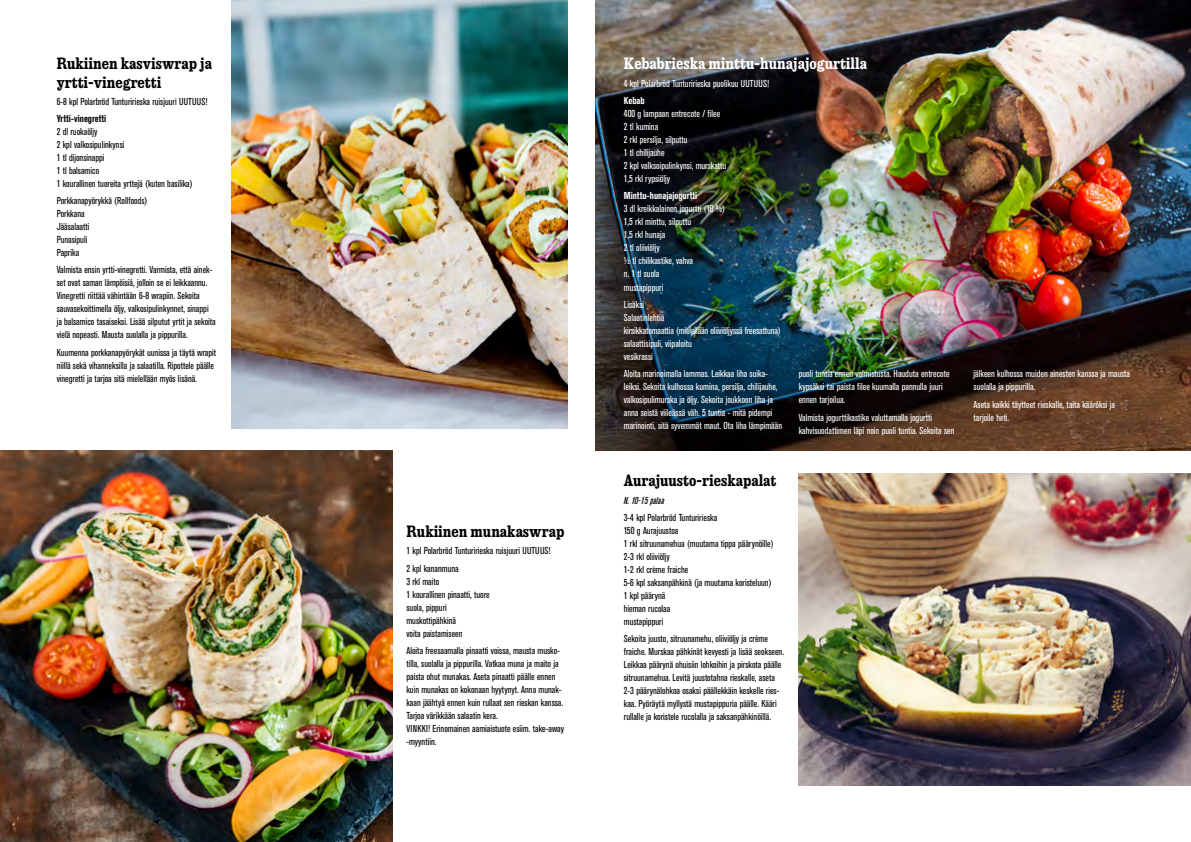
<style>
.page{position:relative;width:1191px;height:842px;background:#fff}
.page>*{position:absolute;margin:0;border:0;box-sizing:border-box;transform-origin:0 0}
.t1{font:17px/19px "Audebaud";color:#000}
.t2{font:17px "Audebaud";color:#fff}
.t3{font:condensed 10px/13px "Akzidenz Grotesk BE";color:#000}
.t4{font:condensed 10px/13px "Akzidenz Grotesk BE";color:#fff}
.t5{font:700 condensed 10px "Akzidenz Grotesk BE";color:#fff}
.t6{font:700 condensed 10px "Akzidenz Grotesk BE";color:#000}
.t7{font:italic 500 condensed 10px "Akzidenz Grotesk BE";color:#000}
</style>
<div class="page">
<img style="left:0;top:451px;width:392px;height:391px">
<img style="left:231px;top:0;width:336px;height:428px">
<img style="left:595px;top:0;width:596px;height:451px">
<img style="left:798px;top:474px;width:393px;height:311px">
<h1 class="t1" style="left:57px;top:55px;width:157px">Rukiinen kasviswrap ja yrtti-vinegretti</h1>
<p class="t3" style="left:57px;top:95px;width:152px">6-8 kpl Polarbröd Tunturirieska ruisjuuri UUTUUS!</p>
<p class="t6" style="left:57px;top:113px;width:51px">Yrtti-vinegretti</p>
<p class="t3" style="left:57px;top:125px;width:137px">2 dl ruokaöljy<br>2 kpl valkosipulinkynsi<br>1 tl dijonsinappi<br>1 tl balsamico<br>1 kourallinen tuoreita yrttejä (kuten basilika)</p>
<p class="t3" style="left:57px;top:194px;width:92px">Porkkanapyörykkä (Rollfoods)<br>Porkkana<br>Jääsalaatti<br>Punasipuli<br>Paprika</p>
<p class="t3" style="left:57px;top:264px;width:161px">Valmista ensin yrtti-vinegretti. Varmista, että ainek&shy;set ovat saman lämpöisiä, jolloin se ei leikkaannu.<br>Vinegretti riittää vähintään 6-8 wrapiin. Sekoita sauvasekoittimella öljy, valkosipulinkynnet, sinappi ja balsamico tasaiseksi. Lisää silputut yrtit ja sekoita vielä nopeasti. Mausta suolalla ja pippurilla.</p>
<p class="t3" style="left:57px;top:346px;width:161px">Kuumenna porkkanapyörykät uunissa ja täytä wrapit niillä sekä vihanneksilla ja salaatilla. Ripottele päälle vinegretti ja tarjoa sitä mielellään myös lisänä.</p>
<h1 class="t1" style="left:406px;top:523px;width:159px">Rukiinen munakaswrap</h1>
<p class="t3" style="left:406px;top:542px;width:146px;line-height:17.2px">1 kpl Polarbröd Tunturirieska ruisjuuri UUTUUS!<br>2 kpl kananmuna</p>
<p class="t3" style="left:406px;top:575px;width:85px">3 rkl maito<br>1 kourallinen pinaatti, tuore suola, pippuri muskottipähkinä<br>voita paistamiseen</p>
<p class="t3" style="left:406px;top:644px;width:159px">Aloita freesaamalla pinaatti voissa, mausta musko&shy;tilla, suolalla ja pippurilla. Vatkaa muna ja maito ja paista ohut munakas. Aseta pinaatti päälle ennen kuin munakas on kokonaan hyytynyt. Anna munak&shy;kaan jäähtyä ennen kuin rullaat sen rieskan kanssa.<br>Tarjoa värikkään salaatin kera.<br>VINKKI! Erinomainen aamiaistuote esiim. take-away -myyntiin.</p>
<h1 class="t2" style="left:624px;top:57px;width:245px">Kebabrieska minttu-hunajajogurtilla</h1>
<p class="t4" style="left:624px;top:77px;width:147px">4 kpl Polarbröd Tunturirieska puolikuu UUTUUS!</p>
<p class="t5" style="left:624px;top:95px;width:22px">Kebab</p>
<p class="t4" style="left:624px;top:107px;width:104px">400 g lampaan entrecote / filee<br>2 tl kumina<br>2 rkl persilja, silputtu<br>1 tl chilijauhe<br>2 kpl valksoipulinkynsi, murskattu<br>1,5 rkl rypsiöljy</p>
<p class="t5" style="left:624px;top:190px;width:75px">Minttu-hunajajogurtti</p>
<p class="t4" style="left:624px;top:203px;width:103px">3 dl kreikkalainen jogurtti (10 %)<br>1,5 rkl minttu, silputtu<br>1,5 rkl hunaja<br>2 tl oliiviöljy<br>½ tl chilikastike, vahva<br>n. 1 tl suola<br>mustapippuri</p>
<p class="t4" style="left:624px;top:298px;width:158px">Lisäksi<br>Salaatinlehtiä<br>kirsikkatomaattia (mielellään oliiviöljyssä freesattuna) salaattisipuli, viipaloitu<br>vesikrassi</p>
<p class="t4" style="left:624px;top:367px;width:160px">Aloita marinoimalla lammas. Leikkaa liha suika&shy;leiksi. Sekoita kulhossa kumina, persilja, chilijauhe, valkosipulimurska ja öljy. Sekoita joukkoon liha ja anna seistä viileässä väh. 5 tuntia - mitä pidempi marinointi, sitä syvemmät maut. Ota liha lämpimään</p>
<p class="t4" style="left:798px;top:368px;width:152px">puoli tuntia ennen valmistusta. Hauduta entrecote kypsäksi tai paista filee kuumalla pannulla juuri ennen tarjoilua.</p>
<p class="t4" style="left:798px;top:411px;width:157px">Valmista jogurttikastike valuttamalla jogurtti kahvisuodattimen läpi noin puoli tuntia. Sekoita sen</p>
<h1 class="t1" style="left:624px;top:472px;width:154px">Aurajuusto-rieskapalat</h1>
<p class="t7" style="left:624px;top:494px;width:42px">N. 10-15 palaa</p>
<p class="t3" style="left:624px;top:511px;width:151px">3-4 kpl Polarbröd Tunturirieska<br>150 g Aurajuustoa<br>1 rkl sitruunamehua (muutama tippa päärynöille)<br>2-3 rkl oliiviöljy<br>1-2 rkl crème fraiche<br>5-6 kpl saksanpähkinä (ja muutama koristeluun)<br>1 kpl päärynä<br>hieman rucolaa<br>mustapippuri</p>
<p class="t3" style="left:624px;top:632px;width:162px">Sekoita juusto, sitruunamehu, oliiviöljy ja crème fraiche. Murskaa pähkinät kevyesti ja lisää seokseen.<br>Leikkaa päärynä ohuisiin lohkoihin ja pirskota päälle sitruunamehua. Levitä juustotahna rieskalle, aseta 2-3 päärynälohkoa osaksi päällekkäin keskelle ries&shy;kaa. Pyöräytä myllystä mustapippuria päälle. Kääri rullalle ja koristele rucolalla ja saksanpähkinöillä.</p>
<p class="t4" style="left:973px;top:368px;width:158px">jälkeen kulhossa muiden ainesten kanssa ja mausta suolalla ja pippurilla.</p>
<p class="t4" style="left:973px;top:398px;width:143px">Aseta kaikki täytteet rieskalle, taita kääröksi ja tarjoile heti.</p>
</div>
